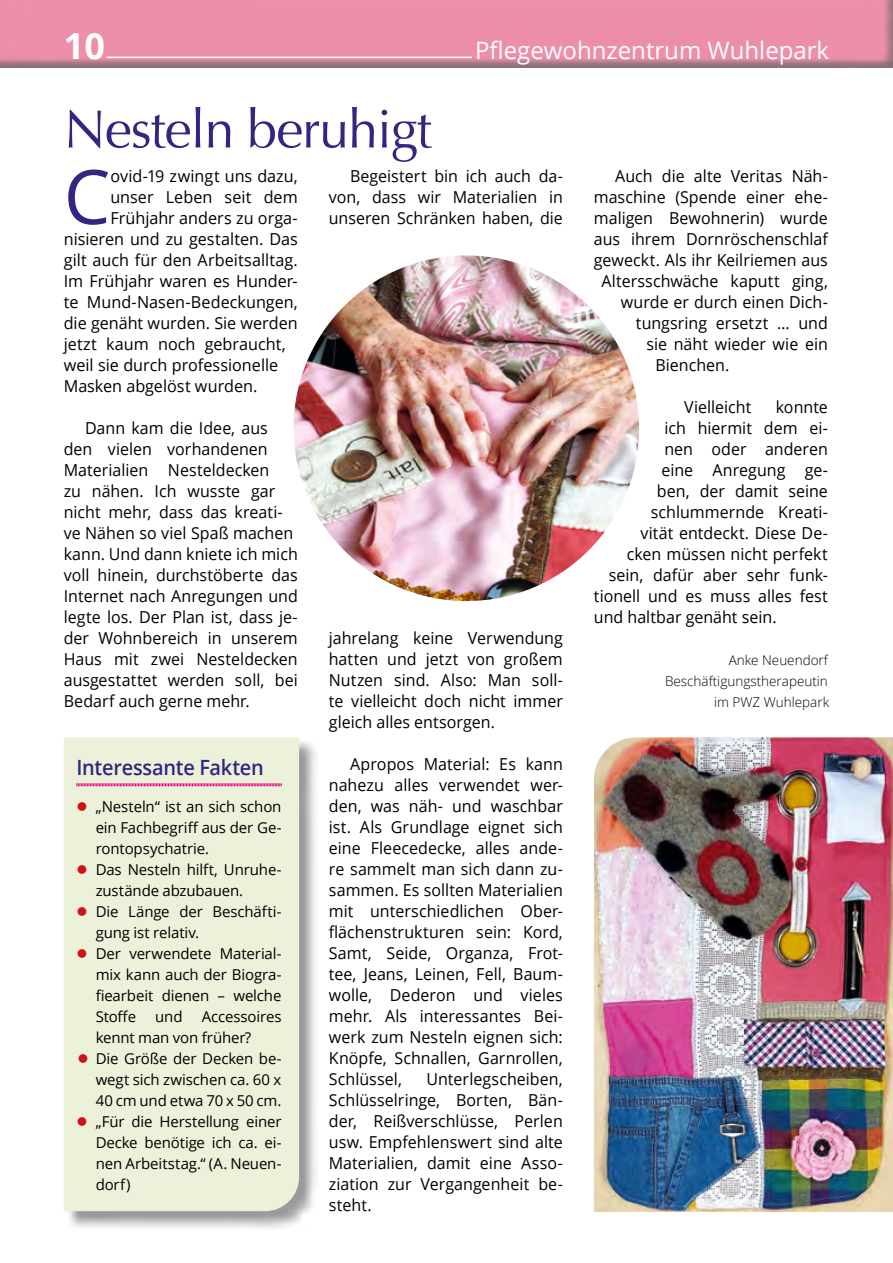
<style>
.page{position:relative;width:893px;height:1263px;background:#fff}
.page>*{position:absolute;margin:0;border:0;box-sizing:border-box;transform-origin:0 0}
.t1{font:75.3px "Open Sans";color:#312783}
.t2{font:54px "Optima";letter-spacing:-.02em;color:#312783}
.t3{font:700 36px "Optima";color:#fff}
.t4{font:24px "Open Sans";color:#fff}
.t5{font:600 21px "Open Sans";letter-spacing:-.015em;color:#312783;scale:.95 1}
.t6{font:16.5px/21px "Open Sans";color:#000;text-align:justify}
.t7{font:15px/21px "Open Sans";letter-spacing:-.01em;color:#000}
.t8{font:15px "Wingdings";color:#cd1316}
.t9{font:300 13.5px/21px "Open Sans";color:#000;text-align:right}
</style>
<div class="page">
<div style="left:66px;top:739px;width:252px;height:491px;background:#000;opacity:.4"></div>
<div style="left:64px;top:737px;width:235px;height:474px;background:#ecf1da"></div>
<div style="left:0;top:0;width:893px;height:70px;background:#000;opacity:.75"></div>
<hr style="left:106px;top:57px;width:366px;height:1px;background:#fff">
<img style="left:594px;top:737px;width:299px;height:475px">
<img style="left:294px;top:255px;width:345px;height:346px;border-radius:173px">
<svg style="left:77px;top:783px;width:205px;height:3px"></svg>
<h3 class="t3" style="left:64px;top:26px;width:42px">10</h3>
<h3 class="t4" style="left:475px;top:34px;width:356px">Pflegewohnzentrum Wuhlepark</h3>
<h2 class="t2" style="left:64px;top:98px;width:369px">Nesteln beruhigt</h2>
<h1 class="t1" style="left:64px;top:145px;width:48px">C</h1>
<p class="t6" style="left:110px;top:165px;width:189px">ovid-19 zwingt uns dazu,</p>
<p class="t6" style="left:329px;top:165px;width:236px;text-indent:21px">Begeistert bin ich auch da&shy;von, dass wir Materialien in unseren Schränken haben, die</p>
<p class="t6" style="left:110px;top:186px;width:189px">unser Leben seit dem</p>
<p class="t6" style="left:110px;top:207px;width:189px">Frühjahr anders zu orga-</p>
<p class="t6" style="left:64px;top:228px;width:236px">nisieren und zu gestalten. Das</p>
<p class="t6" style="left:64px;top:249px;width:235px">gilt auch für den Arbeitsalltag.</p>
<p class="t6" style="left:64px;top:270px;width:236px">Im Frühjahr waren es Hunder-</p>
<p class="t6" style="left:64px;top:291px;width:235px">te Mund-Nasen-Bedeckungen,</p>
<p class="t6" style="left:64px;top:312px;width:235px">die genäht wurden. Sie werden</p>
<p class="t6" style="left:64px;top:333px;width:223px">jetzt kaum noch gebraucht,</p>
<p class="t6" style="left:64px;top:354px;width:216px">weil sie durch professionelle</p>
<p class="t6" style="left:64px;top:375px;width:195px">Masken abgelöst wurden.</p>
<p class="t6" style="left:64px;top:417px;width:236px;text-align:left;text-indent:21px">Dann kam die Idee, aus den vielen vorhandenen<br>Materialien Nesteldecken<br>zu nähen. Ich wusste gar nicht mehr, dass das kreati&shy;ve Nähen so viel Spaß machen kann. Und dann kniete ich mich voll hinein, durchstöberte das<br>Internet nach Anregungen und legte los. Der Plan ist, dass je&shy;der Wohnbereich in unserem<br>Haus mit zwei Nesteldecken ausgestattet werden soll, bei<br>Bedarf auch gerne mehr.</p>
<p class="t6" style="left:329px;top:627px;width:236px">jahrelang keine Verwendung hatten und jetzt von großem Nutzen sind. Also: Man soll&shy;te vielleicht doch nicht immer gleich alles entsorgen.</p>
<p class="t6" style="left:329px;top:753px;width:236px;text-indent:21px">Apropos Material: Es kann nahezu alles verwendet wer&shy;den, was näh- und waschbar ist. Als Grundlage eignet sich eine Fleecedecke, alles ande&shy;re sammelt man sich dann zu&shy;sammen. Es sollten Materialien mit unterschiedlichen Ober&shy;flächenstrukturen sein: Kord, Samt, Seide, Organza, Frot&shy;tee, Jeans, Leinen, Fell, Baum&shy;wolle, Dederon und vieles mehr. Als interessantes Bei&shy;werk zum Nesteln eignen sich:<br>Knöpfe, Schnallen, Garnrollen, Schlüssel,</p>
<p class="t5" style="left:77px;top:753px;width:199px">Interessante Fakten</p>
<p class="t7" style="left:96px;top:796px;width:187px">„Nesteln“ ist an sich schon ein Fachbegriff aus der Ge&shy;rontopsychatrie.<br>Das Nesteln hilft, Unruhe&shy;zustände abzubauen.<br>Die Länge der Beschäfti&shy;gung ist relativ.<br>Der verwendete Material&shy;mix kann auch der Biogra&shy;fiearbeit dienen – welche<br>Stoffe</p>
<p class="t8" style="left:77px;top:799px;width:13px">●</p>
<p class="t8" style="left:77px;top:862px;width:13px">●</p>
<p class="t8" style="left:77px;top:904px;width:13px">●</p>
<p class="t8" style="left:77px;top:946px;width:13px">●</p>
<p class="t7" style="left:155px;top:1006px;width:29px">und</p>
<p class="t7" style="left:96px;top:1006px;width:187px;text-indent:106px">Accessoires kennt man von früher?<br>Die Größe der Decken be&shy;wegt sich zwischen ca. 60 x<br>40 cm und etwa 70 x 50 cm. „Für die Herstellung einer<br>Decke benötige ich ca. ei&shy;nen Arbeitstag.“ (A. Neuen&shy;dorf)</p>
<p class="t8" style="left:78px;top:1051px;width:13px">●</p>
<p class="t6" style="left:329px;top:1068px;width:236px;text-indent:98px">Unterlegscheiben, Schlüsselringe, Borten, Bän&shy;der, Reißverschlüsse, Perlen usw. Empfehlenswert sind alte Materialien, damit eine Asso&shy;ziation zur Vergangenheit be&shy;steht.</p>
<p class="t8" style="left:77px;top:1114px;width:13px">●</p>
<p class="t6" style="left:615px;top:165px;width:214px">Auch die alte Veritas Näh-</p>
<p class="t6" style="left:594px;top:186px;width:236px">maschine (Spende einer ehe-</p>
<p class="t6" style="left:594px;top:207px;width:236px">maligen Bewohnerin) wurde</p>
<p class="t6" style="left:594px;top:228px;width:236px">aus ihrem Dornröschenschlaf</p>
<p class="t6" style="left:594px;top:249px;width:235px">geweckt. Als ihr Keilriemen aus</p>
<p class="t6" style="left:601px;top:270px;width:228px">Altersschwäche kaputt ging,</p>
<p class="t6" style="left:621px;top:291px;width:209px">wurde er durch einen Dich-</p>
<p class="t6" style="left:636px;top:312px;width:194px">tungsring ersetzt … und</p>
<p class="t6" style="left:646px;top:333px;width:183px">sie näht wieder wie ein</p>
<p class="t6" style="left:655px;top:354px;width:75px">Bienchen.</p>
<p class="t6" style="left:684px;top:396px;width:69px">Vielleicht</p>
<p class="t6" style="left:776px;top:396px;width:53px">konnte</p>
<p class="t6" style="left:664px;top:417px;width:165px">ich hiermit dem ei-</p>
<p class="t6" style="left:664px;top:438px;width:165px">nen oder anderen</p>
<p class="t6" style="left:661px;top:459px;width:168px">eine Anregung ge-</p>
<p class="t6" style="left:657px;top:480px;width:172px">ben, der damit seine</p>
<p class="t6" style="left:651px;top:501px;width:179px">schlummernde Kreati-</p>
<p class="t6" style="left:640px;top:522px;width:189px">vität entdeckt. Diese De-</p>
<p class="t6" style="left:627px;top:543px;width:203px">cken müssen nicht perfekt</p>
<p class="t6" style="left:609px;top:564px;width:221px">sein, dafür aber sehr funk-</p>
<p class="t6" style="left:594px;top:585px;width:236px">tionell und es muss alles fest</p>
<p class="t6" style="left:594px;top:606px;width:184px">und haltbar genäht sein.</p>
<p class="t9" style="left:665px;top:649px;width:164px">Anke Neuendorf<br>Beschäftigungstherapeutin</p>
<p class="t9" style="left:714px;top:691px;width:117px">im PWZ Wuhlepark</p>
</div>
